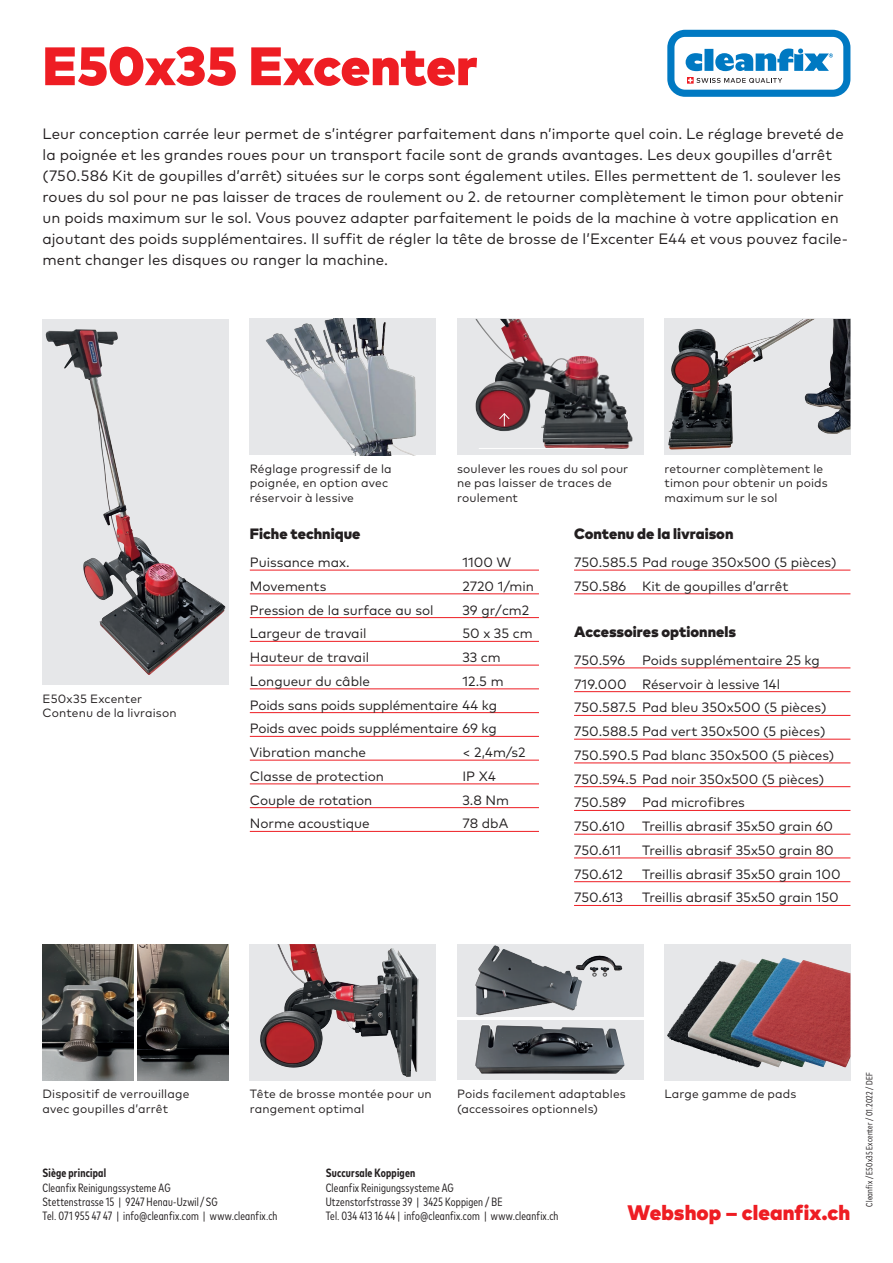
<style>
.page{position:relative;width:893px;height:1263px;background:#fff}
.page>*{position:absolute;margin:0;border:0;box-sizing:border-box;transform-origin:0 0}
.t1{font:900 54px "Mark W1 G";letter-spacing:-.01em;color:#ee1d23}
.t2{font:900 21px "Mark W1 G";color:#ee1d23}
.t3{font:15px/21px "Mark W1 G";letter-spacing:.005em;color:#231f20}
.t4{font:900 15px "Mark W1 G";color:#231f20}
.t5{font:13.5px/23.7px "Mark W1 G";color:#231f20}
.t6{font:12px/14.4px "Mark W1 G";letter-spacing:.015em;color:#231f20}
.t7{font:condensed 12px/14.4px "Mark W1 G";letter-spacing:.015em;color:#231f20}
.t8{font:700 condensed 12px "Mark W1 G";letter-spacing:.015em;color:#231f20}
.t9{font:condensed 9px "Mark W1 G";letter-spacing:.025em;color:#231f20}
</style>
<div class="page">
<svg style="left:667px;top:30px;width:183px;height:67px"></svg>
<div style="left:457px;top:1020px;width:186px;height:60px;background:#e6e7e9"></div>
<img style="left:475px;top:1024px;width:150px;height:50px">
<div style="left:457px;top:319px;width:186px;height:136px;background:#e6e7e9"></div>
<img style="left:475px;top:319px;width:158px;height:130px">
<img style="left:43px;top:944px;width:91px;height:136px">
<img style="left:137px;top:944px;width:92px;height:136px">
<div style="left:664px;top:319px;width:186px;height:136px;background:#e6e7e9"></div>
<img style="left:668px;top:319px;width:182px;height:131px">
<div style="left:250px;top:944px;width:186px;height:136px;background:#e6e7e9"></div>
<img style="left:260px;top:944px;width:158px;height:133px">
<div style="left:457px;top:944px;width:186px;height:72px;background:#e6e7e9"></div>
<img style="left:475px;top:945px;width:148px;height:70px">
<div style="left:43px;top:319px;width:186px;height:366px;background:#e6e7e9"></div>
<img style="left:46px;top:329px;width:179px;height:346px">
<svg style="left:664px;top:944px;width:186px;height:136px;background:#a1898d"></svg>
<img style="left:736px;top:958px;width:47px;height:7px">
<div style="left:250px;top:319px;width:186px;height:136px;background:#e6e7e9"></div>
<img style="left:266px;top:319px;width:150px;height:136px">
<hr style="left:479px;top:448px;width:126px;height:1px;background:#fff">
<hr style="left:250px;top:570px;width:289px;height:1px;background:#ee1d23">
<hr style="left:250px;top:593px;width:289px;height:1px;background:#ee1d23">
<hr style="left:250px;top:617px;width:289px;height:1px;background:#ee1d23">
<hr style="left:250px;top:641px;width:289px;height:1px;background:#ee1d23">
<hr style="left:250px;top:665px;width:289px;height:1px;background:#ee1d23">
<hr style="left:250px;top:688px;width:289px;height:1px;background:#ee1d23">
<hr style="left:250px;top:712px;width:289px;height:1px;background:#ee1d23">
<hr style="left:250px;top:736px;width:289px;height:1px;background:#ee1d23">
<hr style="left:250px;top:760px;width:289px;height:1px;background:#ee1d23">
<hr style="left:250px;top:783px;width:289px;height:1px;background:#ee1d23">
<hr style="left:250px;top:807px;width:289px;height:1px;background:#ee1d23">
<hr style="left:250px;top:831px;width:289px;height:1px;background:#ee1d23">
<hr style="left:574px;top:667px;width:276px;height:1px;background:#ee1d23">
<hr style="left:574px;top:691px;width:276px;height:1px;background:#ee1d23">
<hr style="left:574px;top:715px;width:276px;height:1px;background:#ee1d23">
<hr style="left:574px;top:739px;width:276px;height:1px;background:#ee1d23">
<hr style="left:574px;top:762px;width:276px;height:1px;background:#ee1d23">
<hr style="left:574px;top:786px;width:276px;height:1px;background:#ee1d23">
<hr style="left:574px;top:810px;width:276px;height:1px;background:#ee1d23">
<hr style="left:574px;top:834px;width:276px;height:1px;background:#ee1d23">
<hr style="left:574px;top:857px;width:276px;height:1px;background:#ee1d23">
<hr style="left:574px;top:881px;width:276px;height:1px;background:#ee1d23">
<hr style="left:574px;top:905px;width:276px;height:1px;background:#ee1d23">
<svg style="left:498px;top:413px;width:12px;height:13px"></svg>
<hr style="left:574px;top:570px;width:276px;height:1px;background:#ee1d23">
<hr style="left:574px;top:593px;width:276px;height:1px;background:#ee1d23">
<h1 class="t1" style="left:43px;top:24px;width:437px">E50x35 Excenter</h1>
<p class="t3" style="left:43px;top:123px;width:807px">Leur conception carrée leur permet de s’intégrer parfaitement dans n’importe quel coin. Le réglage breveté de la poignée et les grandes roues pour un transport facile sont de grands avantages. Les deux goupilles d’arrêt (750.586 Kit de goupilles d’arrêt) situées sur le corps sont également utiles. Elles permettent de 1. soulever les roues du sol pour ne pas laisser de traces de roulement ou 2. de retourner complètement le timon pour obtenir un poids maximum sur le sol. Vous pouvez adapter parfaitement le poids de la machine à votre application en ajoutant des poids supplémentaires. Il suffit de régler la tête de brosse de l’Excenter E44 et vous pouvez facile&shy;ment changer les disques ou ranger la machine.</p>
<p class="t6" style="left:43px;top:690px;width:136px">E50x35 Excenter<br>Contenu de la livraison</p>
<p class="t6" style="left:250px;top:461px;width:143px">Réglage progressif de la poignée, en option avec réservoir à lessive</p>
<p class="t6" style="left:457px;top:461px;width:173px">soulever les roues du sol pour ne pas laisser de traces de roulement</p>
<p class="t6" style="left:664px;top:461px;width:165px">retourner complètement le timon pour obtenir un poids maximum sur le sol</p>
<p class="t4" style="left:250px;top:522px;width:112px">Fiche technique</p>
<p class="t5" style="left:250px;top:550px;width:102px">Puissance max.</p>
<p class="t5" style="left:462px;top:550px;width:50px">1100 W</p>
<p class="t5" style="left:250px;top:573px;width:78px">Movements</p>
<p class="t5" style="left:462px;top:573px;width:73px">2720 1/min</p>
<p class="t5" style="left:250px;top:597px;width:185px">Pression de la surface au sol</p>
<p class="t5" style="left:462px;top:597px;width:68px">39 gr/cm2</p>
<p class="t5" style="left:250px;top:621px;width:118px">Largeur de travail</p>
<p class="t5" style="left:462px;top:621px;width:72px">50 x 35 cm</p>
<p class="t5" style="left:250px;top:645px;width:121px">Hauteur de travail</p>
<p class="t5" style="left:462px;top:645px;width:40px">33 cm</p>
<p class="t5" style="left:250px;top:668px;width:122px">Longueur du câble</p>
<p class="t5" style="left:250px;top:668px;width:255px;text-indent:213px">12.5 m<br>Poids sans poids supplémentaire 44 kg<br>Poids avec poids supplémentaire 69 kg<br>Vibration manche</p>
<p class="t5" style="left:462px;top:740px;width:65px">&lt; 2,4m/s2</p>
<p class="t5" style="left:250px;top:763px;width:136px">Classe de protection</p>
<p class="t5" style="left:462px;top:763px;width:35px">IP X4</p>
<p class="t5" style="left:250px;top:787px;width:124px">Couple de rotation</p>
<p class="t5" style="left:462px;top:787px;width:48px">3.8 Nm</p>
<p class="t5" style="left:250px;top:811px;width:121px">Norme acoustique</p>
<p class="t5" style="left:462px;top:811px;width:47px">78 dbA</p>
<p class="t4" style="left:574px;top:522px;width:161px">Contenu de la livraison</p>
<p class="t5" style="left:574px;top:550px;width:264px">750.585.5 Pad rouge 350x500 (5 pièces)<br>750.586 Kit de goupilles d’arrêt</p>
<p class="t4" style="left:574px;top:620px;width:164px">Accessoires optionnels</p>
<p class="t5" style="left:574px;top:647px;width:262px">750.596 Poids supplémentaire 25 kg<br>719.000 Réservoir à lessive 14l<br>750.587.5 Pad bleu 350x500 (5 pièces)<br>750.588.5 Pad vert 350x500 (5 pièces)<br>750.590.5 Pad blanc 350x500 (5 pièces)<br>750.594.5 Pad noir 350x500 (5 pièces)<br>750.589 Pad microfibres<br>750.610</p>
<p class="t5" style="left:642px;top:814px;width:193px">Treillis abrasif 35x50 grain 60</p>
<p class="t5" style="left:574px;top:837px;width:49px">750.611</p>
<p class="t5" style="left:642px;top:837px;width:193px">Treillis abrasif 35x50 grain 80</p>
<p class="t5" style="left:574px;top:861px;width:50px">750.612</p>
<p class="t5" style="left:642px;top:861px;width:200px">Treillis abrasif 35x50 grain 100</p>
<p class="t5" style="left:574px;top:885px;width:50px">750.613</p>
<p class="t5" style="left:642px;top:885px;width:198px">Treillis abrasif 35x50 grain 150</p>
<p class="t6" style="left:43px;top:1086px;width:148px">Dispositif de verrouillage avec goupilles d’arrêt</p>
<p class="t6" style="left:457px;top:1086px;width:170px">Poids facilement adaptables (accessoires optionnels)</p>
<p class="t6" style="left:250px;top:1086px;width:183px">Tête de brosse montée pour un rangement optimal</p>
<p class="t6" style="left:664px;top:1086px;width:134px">Large gamme de pads</p>
<p class="t8" style="left:43px;top:1164px;width:65px">Siège principal</p>
<p class="t7" style="left:43px;top:1180px;width:236px">Cleanfix Reinigungssysteme AG<br>Stettenstrasse 15 | 9247 Henau-Uzwil / SG<br>Tel. 071 955 47 47 | info@cleanfix.com | www.cleanfix.ch</p>
<p class="t8" style="left:326px;top:1164px;width:91px">Succursale Koppigen</p>
<p class="t7" style="left:326px;top:1180px;width:234px">Cleanfix Reinigungssysteme AG<br>Utzenstorfstrasse 39 | 3425 Koppigen / BE<br>Tel. 034 413 16 44 | info@cleanfix.com | www.cleanfix.ch</p>
<h2 class="t2" style="left:628px;top:1197px;width:224px">Webshop – cleanfix.ch</h2>
<p class="t9" style="left:863px;top:1206px;width:136px;rotate:-90deg">Cleanfix / E50x35 Excenter / 01.2022 / DEF</p>
</div>
